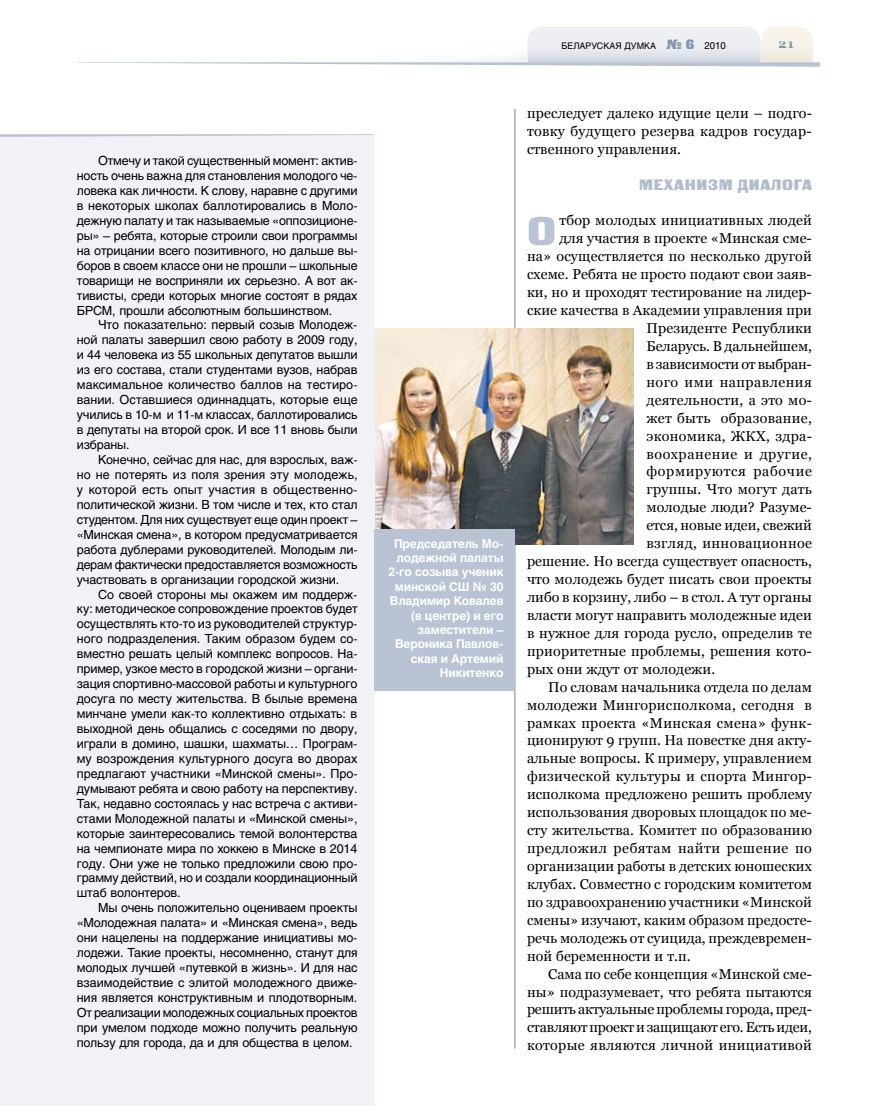
<style>
.page{position:relative;width:872px;height:1106px;background:#fff}
.page>*{position:absolute;margin:0;border:0;box-sizing:border-box;transform-origin:0 0}
.t1{font:39.9px "Black Grotesk C";color:#b9c3d3}
.t2{font:15px "Black Grotesk C";letter-spacing:.045em;color:#b0bbcc}
.t3{font:14.25px/18px "Georgia";letter-spacing:.005em;color:#000;text-align:justify}
.t4{font:14.25px "Georgia";letter-spacing:.035em;color:#000}
.t5{font:14.25px "Georgia";letter-spacing:-.015em;color:#000}
.t6{font:14.25px "Georgia";letter-spacing:.025em;color:#000}
.t7{font:14.25px "Georgia";letter-spacing:.04em;color:#000}
.t8{font:14.25px "Georgia";letter-spacing:.045em;color:#000}
.t9{font:700 13.5px "Georgia";color:#8095af}
.t10{font:12.45px/15px "Helios";letter-spacing:-.015em;color:#000;text-align:justify}
.t11{font:700 12px/14.4px "Helios";letter-spacing:-.01em;color:#fff;text-align:right}
.t12{font:9px "Helios";color:#000}
.s1{font-family:"Black Grotesk C";font-size:13.5px;color:#8095af}
.s2{font-size:9.75px}
</style>
<div class="page">
<hr style="left:514px;top:109px;width:1px;height:939px;background:#818084">
<svg style="left:77px;top:26px;width:743px;height:41px"></svg>
<img style="left:374px;top:328px;width:259px;height:216px">
<div style="left:0;top:134px;width:374px;height:972px;background:#f0f2f6"></div>
<svg style="left:0;top:134px;width:374px;height:3px"></svg>
<div style="left:374px;top:530px;width:140px;height:161px;background:#b9c3d3"></div>
<p class="t10" style="left:77px;top:153px;width:282px;text-indent:21px">Отмечу и такой существенный момент: актив&shy;ность очень важна для становления молодого че&shy;ловека как личности. К слову, наравне с другими в некоторых школах баллотировались в Моло&shy;дежную палату и так называемые «оппозиционе&shy;ры» – ребята, которые строили свои программы на отрицании всего позитивного, но дальше вы&shy;боров в своем классе они не прошли – школьные товарищи не восприняли их серьезно. А вот ак&shy;тивисты, среди которых многие состоят в рядах БРСМ, прошли абсолютным большинством.</p>
<p class="t10" style="left:77px;top:317px;width:282px;text-indent:21px">Что показательно: первый созыв Молодеж&shy;ной палаты завершил свою работу в 2009 году, и 44 человека из 55 школьных депутатов вышли из его состава, стали студентами вузов, набрав максимальное количество баллов на тестиро&shy;вании. Оставшиеся одиннадцать, которые еще учились в 10-м и 11-м классах, баллотировались в депутаты на второй срок. И все 11 вновь были избраны.</p>
<p class="t10" style="left:77px;top:452px;width:282px;text-indent:21px">Конечно, сейчас для нас, для взрослых, важ&shy;но не потерять из поля зрения эту молодежь, у которой есть опыт участия в общественно&shy;политической жизни. В том числе и тех, кто стал студентом. Для них существует еще один проект – «Минская смена», в котором предусматривается работа дублерами руководителей. Молодым ли&shy;дерам фактически предоставляется возможность участвовать в организации городской жизни.</p>
<p class="t10" style="left:77px;top:586px;width:282px;text-indent:21px">Со своей стороны мы окажем им поддерж&shy;ку: методическое сопровождение проектов будет осуществлять кто-то из руководителей структур&shy;ного подразделения. Таким образом будем со&shy;вместно решать целый комплекс вопросов. На&shy;пример, узкое место в городской жизни – органи&shy;зация спортивно-массовой работы и культурного досуга по месту жительства. В былые времена минчане умели как-то коллективно отдыхать: в выходной день общались с соседями по двору, играли в домино, шашки, шахматы… Програм&shy;му возрождения культурного досуга во дворах предлагают участники «Минской смены». Про&shy;думывают ребята и свою работу на перспективу.<br>Так, недавно состоялась у нас встреча с активи&shy;стами Молодежной палаты и «Минской смены», которые заинтересовались темой волонтерства на чемпионате мира по хоккею в Минске в 2014 году. Они уже не только предложили свою про&shy;грамму действий, но и создали координационный штаб волонтеров.</p>
<p class="t10" style="left:77px;top:900px;width:282px;text-indent:21px">Мы очень положительно оцениваем проекты «Молодежная палата» и «Минская смена», ведь они нацелены на поддержание инициативы мо&shy;лодежи. Такие проекты, несомненно, станут для молодых лучшей «путевкой в жизнь». И для нас взаимодействие с элитой молодежного движе&shy;ния является конструктивным и плодотворным.<br>От реализации молодежных социальных проектов при умелом подходе можно получить реальную пользу для города, да и для общества в целом.</p>
<p class="t12" style="left:561px;top:40px;width:166px">БЕЛАРУСКАЯ ДУМКА <span class="s1">№ 6</span> <span class="s2">2010</span></p>
<p class="t9" style="left:779px;top:36px;width:17px">21</p>
<p class="t11" style="left:388px;top:536px;width:116px">Председатель Мо&shy;лодежной палаты<br>2-го созыва ученик минской СШ № 30<br>Владимир Ковалев (в центре) и его заместители –<br>Вероника Павлов&shy;ская и Артемий<br>Никитенко</p>
<p class="t3" style="left:527px;top:104px;width:286px">преследует далеко идущие цели – подго&shy;товку будущего резерва кадров государ&shy;ственного управления.</p>
<p class="t2" style="left:639px;top:175px;width:174px">Механизм диалога</p>
<h1 class="t1" style="left:527px;top:207px;width:27px">О</h1>
<p class="t3" style="left:559px;top:211px;width:254px">тбор молодых инициативных людей</p>
<p class="t3" style="left:559px;top:229px;width:254px">для участия в проекте «Минская сме-</p>
<p class="t3" style="left:527px;top:247px;width:286px">на» осуществляется по несколько другой</p>
<p class="t3" style="left:527px;top:265px;width:286px">схеме. Ребята не просто подают свои заяв-</p>
<p class="t3" style="left:527px;top:283px;width:286px">ки, но и проходят тестирование на лидер-</p>
<p class="t3" style="left:527px;top:301px;width:286px">ские качества в Академии управления при</p>
<p class="t3" style="left:646px;top:319px;width:167px">Президенте Республики</p>
<p class="t3" style="left:646px;top:337px;width:167px">Беларусь. В дальнейшем,</p>
<p class="t3" style="left:646px;top:355px;width:167px">в зависимости от выбран-</p>
<p class="t4" style="left:646px;top:374px;width:167px">ного ими направления</p>
<p class="t3" style="left:646px;top:391px;width:167px">деятельности, а это мо-</p>
<p class="t3" style="left:646px;top:409px;width:167px">жет быть образование,</p>
<p class="t3" style="left:646px;top:426px;width:167px">экономика, ЖКХ, здра-</p>
<p class="t7" style="left:646px;top:445px;width:167px">воохранение и другие,</p>
<p class="t8" style="left:646px;top:463px;width:167px">формируются рабочие</p>
<p class="t3" style="left:646px;top:480px;width:167px">группы. Что могут дать</p>
<p class="t3" style="left:646px;top:498px;width:167px">молодые люди? Разуме-</p>
<p class="t3" style="left:646px;top:516px;width:167px">ется, новые идеи, свежий</p>
<p class="t6" style="left:646px;top:535px;width:167px">взгляд, инновационное</p>
<p class="t3" style="left:527px;top:552px;width:286px">решение. Но всегда существует опасность,</p>
<p class="t3" style="left:527px;top:570px;width:286px">что молодежь будет писать свои проекты</p>
<p class="t3" style="left:527px;top:588px;width:286px">либо в корзину, либо – в стол. А тут органы</p>
<p class="t3" style="left:527px;top:606px;width:286px">власти могут направить молодежные идеи</p>
<p class="t3" style="left:527px;top:624px;width:286px">в нужное для города русло, определив те</p>
<p class="t3" style="left:527px;top:642px;width:286px">приоритетные проблемы, решения кото-</p>
<p class="t3" style="left:527px;top:659px;width:190px">рых они ждут от молодежи.</p>
<p class="t3" style="left:548px;top:677px;width:265px">По словам начальника отдела по делам</p>
<p class="t3" style="left:527px;top:695px;width:286px">молодежи Мингорисполкома, сегодня в</p>
<p class="t3" style="left:527px;top:713px;width:286px">рамках проекта «Минская смена» функ-</p>
<p class="t3" style="left:527px;top:731px;width:286px">ционируют 9 групп. На повестке дня акту-</p>
<p class="t3" style="left:527px;top:749px;width:286px">альные вопросы. К примеру, управлением</p>
<p class="t3" style="left:527px;top:767px;width:286px">физической культуры и спорта Мингор-</p>
<p class="t3" style="left:527px;top:785px;width:286px">исполкома предложено решить проблему</p>
<p class="t3" style="left:527px;top:803px;width:286px">использования дворовых площадок по ме-</p>
<p class="t3" style="left:527px;top:821px;width:286px">сту жительства. Комитет по образованию</p>
<p class="t4" style="left:527px;top:840px;width:286px">предложил ребятам найти решение по</p>
<p class="t3" style="left:527px;top:857px;width:286px">организации работы в детских юношеских</p>
<p class="t3" style="left:527px;top:875px;width:286px">клубах. Совместно с городским комитетом</p>
<p class="t3" style="left:527px;top:893px;width:286px">по здравоохранению участники «Минской</p>
<p class="t3" style="left:527px;top:910px;width:286px">смены» изучают, каким образом предосте-</p>
<p class="t3" style="left:527px;top:928px;width:286px">речь молодежь от суицида, преждевремен-</p>
<p class="t3" style="left:527px;top:946px;width:165px">ной беременности и т.п.</p>
<p class="t3" style="left:548px;top:964px;width:265px">Сама по себе концепция «Минской сме-</p>
<p class="t3" style="left:527px;top:982px;width:286px">ны» подразумевает, что ребята пытаются</p>
<p class="t3" style="left:527px;top:1000px;width:286px">решить актуальные проблемы города, пред-</p>
<p class="t5" style="left:527px;top:1019px;width:286px">ставляют проект и защищают его. Есть идеи,</p>
<p class="t3" style="left:527px;top:1036px;width:286px">которые являются личной инициативой</p>
</div>
